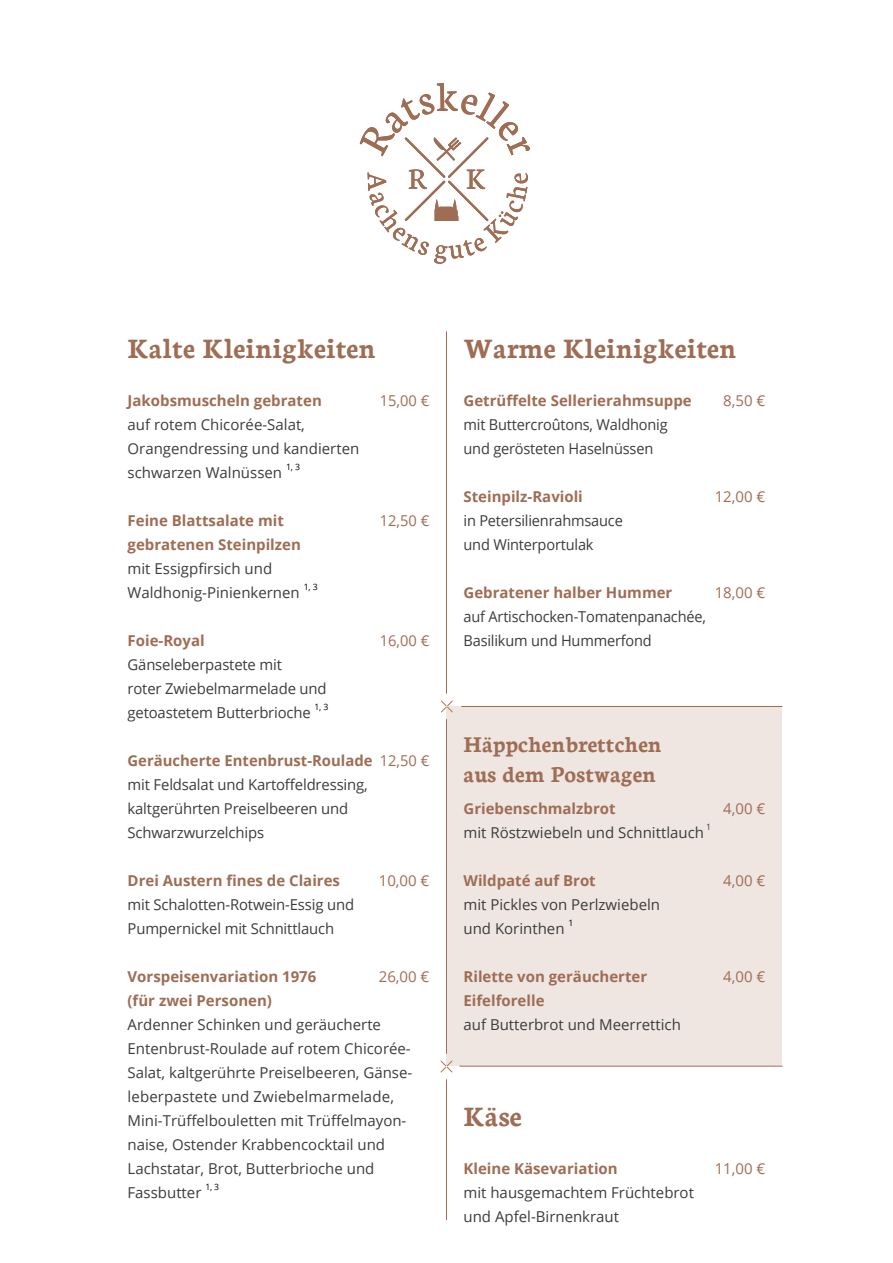
<style>
.page{position:relative;width:893px;height:1263px;background:#fff}
.page>*{position:absolute;margin:0;border:0;box-sizing:border-box;transform-origin:0 0}
.t1{font:700 30px "Neuton";color:#9e6d54}
.t2{font:700 24px/30px "Neuton";color:#9e6d54}
.t3{font:15px/24px "Open Sans";color:#3c3c3b}
.t4{font:700 15px "Open Sans";color:#9e6d54}
.t5{font:15px "Open Sans";color:#9e6d54}
.t6{font:8.7px "Open Sans";color:#000}
.t7{font:8.7px "Open Sans";color:#3c3c3b}
.s1{font-weight:700;color:#9e6d54}
.s2{color:#9e6d54}
</style>
<div class="page">
<div style="left:446px;top:706px;width:336px;height:360px;background:#efe6e2"></div>
<hr style="left:446px;top:331px;width:1px;height:363px;background:#9e6d54">
<hr style="left:461px;top:706px;width:321px;height:1px;background:#9e6d54">
<svg style="left:441px;top:700px;width:12px;height:13px"></svg>
<svg style="left:440px;top:1060px;width:13px;height:13px"></svg>
<hr style="left:446px;top:719px;width:1px;height:335px;background:#9e6d54">
<hr style="left:459px;top:1066px;width:323px;height:1px;background:#9e6d54">
<hr style="left:446px;top:1079px;width:1px;height:141px;background:#9e6d54">
<svg style="left:360px;top:83px;width:170px;height:181px"></svg>
<h1 class="t1" style="left:128px;top:332px;width:250px">Kalte Kleinigkeiten</h1>
<p class="t4" style="left:128px;top:390px;width:196px">Jakobsmuscheln gebraten</p>
<p class="t5" style="left:380px;top:390px;width:51px">15,00 €</p>
<p class="t3" style="left:128px;top:412px;width:233px">auf rotem Chicorée-Salat,<br>Orangendressing und kandierten schwarzen Walnüssen</p>
<p class="t6" style="left:286px;top:460px;width:16px">1, 3</p>
<p class="t4" style="left:128px;top:510px;width:158px">Feine Blattsalate mit</p>
<p class="t5" style="left:380px;top:510px;width:51px">12,50 €</p>
<p class="t4" style="left:128px;top:534px;width:175px">gebratenen Steinpilzen</p>
<p class="t3" style="left:128px;top:556px;width:174px">mit Essigpfirsich und<br>Waldhonig-Pinienkernen</p>
<p class="t6" style="left:304px;top:580px;width:16px">1, 3</p>
<p class="t4" style="left:128px;top:630px;width:79px">Foie-Royal</p>
<p class="t5" style="left:380px;top:630px;width:51px">16,00 €</p>
<p class="t3" style="left:128px;top:652px;width:201px">Gänseleberpastete mit<br>roter Zwiebelmarmelade und getoastetem Butterbrioche</p>
<p class="t6" style="left:314px;top:700px;width:15px">1, 3</p>
<p class="t3" style="left:128px;top:748px;width:303px"><span class="s1">Geräucherte Entenbrust-Roulade</span> <span class="s2">12,50 € </span>mit Feldsalat und Kartoffeldressing, kaltgerührten Preiselbeeren und Schwarzwurzelchips</p>
<p class="t4" style="left:128px;top:870px;width:214px">Drei Austern fines de Claires</p>
<p class="t5" style="left:379px;top:870px;width:52px">10,00 €</p>
<p class="t3" style="left:128px;top:892px;width:228px">mit Schalotten-Rotwein-Essig und<br>Pumpernickel mit Schnittlauch</p>
<p class="t4" style="left:128px;top:966px;width:190px">Vorspeisenvariation 1976</p>
<p class="t5" style="left:379px;top:966px;width:52px">26,00 €</p>
<p class="t4" style="left:128px;top:990px;width:146px">(für zwei Personen)</p>
<p class="t3" style="left:128px;top:1012px;width:285px">Ardenner Schinken und geräucherte Entenbrust-Roulade auf rotem Chicorée-Salat, kaltgerührte Preiselbeeren, Gänse&shy;leberpastete und Zwiebelmarmelade, Mini-Trüffelbouletten mit Trüffelmayon&shy;naise, Ostender Krabbencocktail und Lachstatar, Brot, Butterbrioche und Fassbutter</p>
<p class="t6" style="left:205px;top:1180px;width:15px">1, 3</p>
<h1 class="t1" style="left:463px;top:332px;width:275px">Warme Kleinigkeiten</h1>
<p class="t4" style="left:463px;top:390px;width:230px">Getrüffelte Sellerierahmsuppe</p>
<p class="t5" style="left:723px;top:390px;width:44px">8,50 €</p>
<p class="t3" style="left:463px;top:412px;width:206px">mit Buttercroûtons, Waldhonig und gerösteten Haselnüssen</p>
<p class="t4" style="left:463px;top:486px;width:121px">Steinpilz-Ravioli</p>
<p class="t5" style="left:715px;top:486px;width:52px">12,00 €</p>
<p class="t3" style="left:463px;top:508px;width:161px">in Petersilienrahmsauce und Winterportulak</p>
<p class="t4" style="left:463px;top:582px;width:210px">Gebratener halber Hummer</p>
<p class="t5" style="left:715px;top:582px;width:52px">18,00 €</p>
<p class="t3" style="left:463px;top:604px;width:244px">auf Artischocken-Tomatenpanachée,<br>Basilikum und Hummerfond</p>
<h2 class="t2" style="left:463px;top:730px;width:200px">Häppchenbrettchen aus dem Postwagen</h2>
<p class="t4" style="left:463px;top:798px;width:154px">Griebenschmalzbrot</p>
<p class="t5" style="left:723px;top:798px;width:44px">4,00 €</p>
<p class="t3" style="left:463px;top:820px;width:242px">mit Röstzwiebeln und Schnittlauch</p>
<p class="t7" style="left:706px;top:820px;width:7px">1</p>
<p class="t4" style="left:463px;top:870px;width:134px">Wildpaté auf Brot</p>
<p class="t5" style="left:723px;top:870px;width:44px">4,00 €</p>
<p class="t3" style="left:463px;top:892px;width:198px">mit Pickles von Perlzwiebeln und Korinthen</p>
<p class="t6" style="left:568px;top:916px;width:7px">1</p>
<p class="t4" style="left:463px;top:966px;width:185px">Rilette von geräucherter</p>
<p class="t5" style="left:723px;top:966px;width:44px">4,00 €</p>
<p class="t4" style="left:463px;top:990px;width:82px">Eifelforelle</p>
<p class="t3" style="left:463px;top:1012px;width:219px">auf Butterbrot und Meerrettich</p>
<h1 class="t1" style="left:463px;top:1100px;width:60px">Käse</h1>
<p class="t4" style="left:463px;top:1158px;width:156px">Kleine Käsevariation</p>
<p class="t5" style="left:715px;top:1158px;width:52px">11,00 €</p>
<p class="t3" style="left:463px;top:1180px;width:232px">mit hausgemachtem Früchtebrot und Apfel-Birnenkraut</p>
</div>
